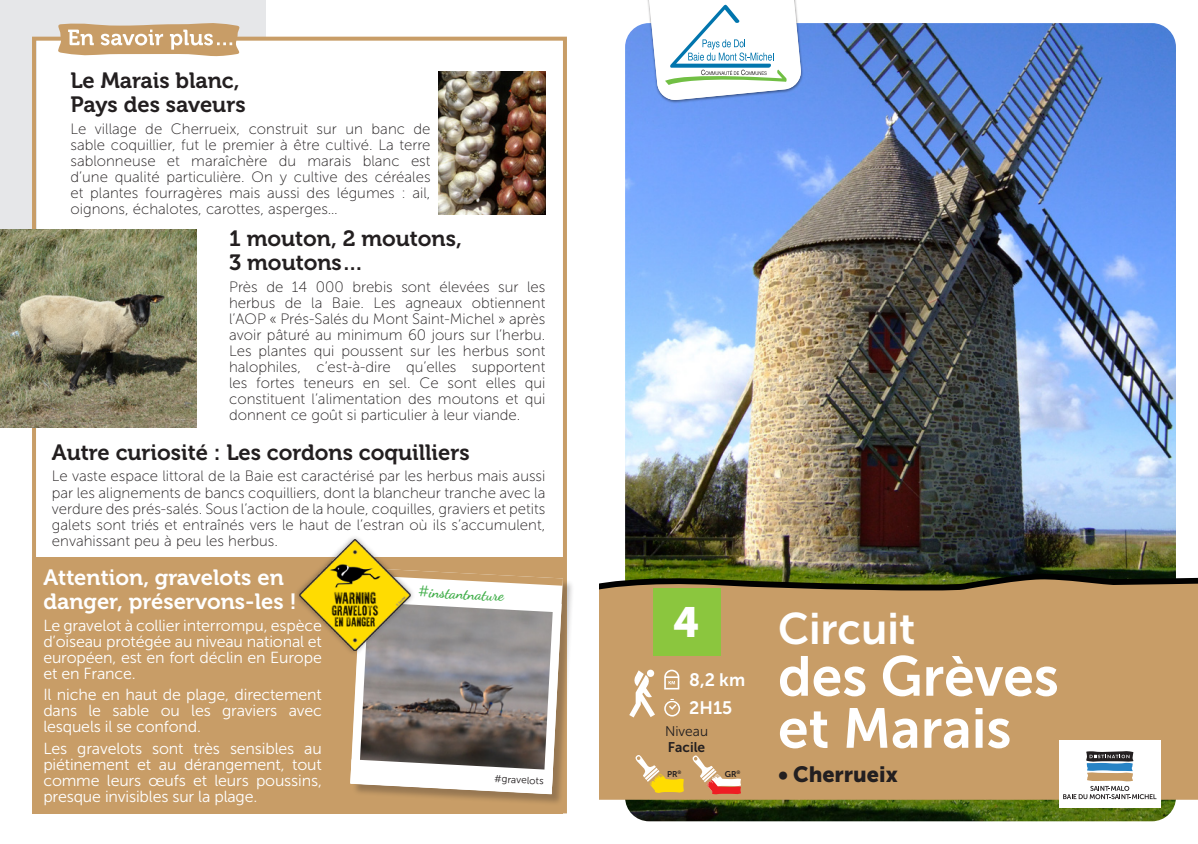
<style>
.page{position:relative;width:1198px;height:844px;background:#fff}
.page>*{position:absolute;margin:0;border:0;box-sizing:border-box;transform-origin:0 0}
.t1{font:56px/52px "Museo Sans 700";color:#fff}
.t2{font:44px "Museo Sans 700";color:#fff}
.t3{font:42px "Museo Sans 900";color:#fff}
.Titre_en_savoir_plus{font:22px/24px "Museo 700";color:#231f20}
.Titre_en_savoir_plus-2{font:22px/24px "Museo 700";color:#fff}
.t4{font:22px "Museo Sans 900";color:#231f20}
.t5{font:18px/27.6px "Museo Sans 700";color:#fff}
.texte{font:16px/16px "Museo Sans 300";letter-spacing:-.01em;color:#fff;text-align:justify}
.t6{font:15.2px "Dancing Script";color:#40ae49}
.texte-2{font:15px/16px "Museo Sans 100";color:#231f20;text-align:justify}
.t7{font:14px "Museo Sans 300";color:#231f20}
.t8{font:14px "Museo Sans 700";color:#231f20}
.t9{font:10.2px "Museo Sans 300";color:#231f20}
.t10{font:8.4px "Museo Sans 700";color:#231f20}
.s1{font-family:"Museo 300"}
</style>
<div class="page">
<div style="left:0;top:0;width:36px;height:262px;background:#e6e7e9"></div>
<div style="left:0;top:0;width:266px;height:38px;background:#e6e7e9"></div>
<img style="left:625px;top:23px;width:550px;height:550px">
<img style="left:625px;top:799px;width:550px;height:22px">
<svg style="left:625px;top:573px;width:572px;height:6px;background:#3e4f13"></svg>
<div style="left:599px;top:579px;width:598px;height:220px;background:#c89d67"></div>
<div style="left:653px;top:588px;width:67px;height:67px;background:#8bc63e"></div>
<svg style="left:629px;top:669px;width:26px;height:48px"></svg>
<svg style="left:664px;top:699px;width:16px;height:17px"></svg>
<svg style="left:55px;top:23px;width:187px;height:34px"></svg>
<svg style="left:664px;top:669px;width:15px;height:20px"></svg>
<img style="left:438px;top:72px;width:107px;height:142px">
<img style="left:0;top:230px;width:196px;height:197px">
<svg style="left:634px;top:754px;width:50px;height:40px;background:#d9b45f"></svg>
<svg style="left:691px;top:755px;width:50px;height:40px"></svg>
<div style="left:32px;top:557px;width:531px;height:256px;background:#c89d67"></div>
<div style="left:352px;top:569px;width:223px;height:237px;background:#231f20;opacity:.3"></div>
<svg style="left:351px;top:589px;width:215px;height:209px;background:#968d88"></svg>
<svg style="left:415px;top:569px;width:148px;height:16px"></svg>
<svg style="left:350px;top:759px;width:203px;height:35px;background:#d5cfc9"></svg>
<div style="left:294px;top:534px;width:121px;height:122px;background:#231f20;opacity:.5"></div>
<img style="left:299px;top:540px;width:111px;height:110px">
<img style="left:644px;top:23px;width:161px;height:82px">
<svg style="left:646px;top:0;width:155px;height:101px"></svg>
<div style="left:1058px;top:740px;width:102px;height:68px;background:#fff"></div>
<svg style="left:1063px;top:751px;width:93px;height:48px"></svg>
<p class="Titre_en_savoir_plus" style="left:70px;top:69px;width:177px">Le Marais blanc,<br>Pays des saveurs</p>
<p class="texte-2" style="left:70px;top:121px;width:361px">Le village de Cherrueix, construit sur un banc de sable coquillier, fut le premier à être cultivé. La terre sablonneuse et maraîchère du marais blanc est d’une qualité particulière. On y cultive des céréales et plantes fourragères mais aussi des légumes : ail, oignons, échalotes, carottes, asperges…</p>
<p class="Titre_en_savoir_plus" style="left:229px;top:227px;width:234px">1 mouton, 2 moutons,<br>3 moutons…</p>
<p class="texte-2" style="left:229px;top:279px;width:318px">Près de 14 000 brebis sont élevées sur les herbus de la Baie. Les agneaux obtiennent l’AOP « Prés-Salés du Mont Saint-Michel » après avoir pâturé au minimum 60 jours sur l’herbu.<br>Les plantes qui poussent sur les herbus sont halophiles, c’est-à-dire qu’elles supportent les fortes teneurs en sel. Ce sont elles qui constituent l’alimentation des moutons et qui donnent ce goût si particulier à leur viande.</p>
<p class="Titre_en_savoir_plus" style="left:52px;top:440px;width:419px">Autre curiosité : Les cordons coquilliers</p>
<p class="texte-2" style="left:52px;top:468px;width:495px">Le vaste espace littoral de la Baie est caractérisé par les herbus mais aussi par les alignements de bancs coquilliers, dont la blancheur tranche avec la verdure des prés-salés. Sous l’action de la houle, coquilles, graviers et petits galets sont triés et entraînés vers le haut de l’estran où ils s’accumulent, envahissant peu à peu les herbus.</p>
<p class="Titre_en_savoir_plus-2" style="left:43px;top:565px;width:255px">Attention, gravelots en danger, préservons-les !</p>
<p class="texte" style="left:43px;top:617px;width:280px">Le gravelot à collier interrompu, espèce d’oiseau protégée au niveau national et européen, est en fort déclin en Europe et en France.</p>
<p class="texte" style="left:43px;top:687px;width:280px">Il niche en haut de plage, directement dans le sable ou les graviers avec lesquels il se confond.</p>
<p class="texte" style="left:43px;top:740px;width:280px">Les gravelots sont très sensibles au piétinement et au dérangement, tout comme leurs œufs et leurs poussins, presque invisibles sur la plage.</p>
<p class="t6" style="left:419px;top:579px;width:87px;rotate:3deg"><span class="s1">#</span>instantnature</p>
<p class="t9" style="left:494px;top:773px;width:51px;rotate:3deg">#gravelots</p>
<p class="t3" style="left:673px;top:598px;width:28px">4</p>
<p class="t2" style="left:778px;top:604px;width:139px">Circuit</p>
<p class="t1" style="left:778px;top:650px;width:282px">des Grèves et Marais</p>
<p class="t4" style="left:778px;top:761px;width:121px">• Cherrueix</p>
<p class="t5" style="left:689px;top:666px;width:57px">8,2 km<br>2H15</p>
<p class="t7" style="left:665px;top:724px;width:45px">Niveau</p>
<p class="t8" style="left:668px;top:739px;width:39px">Facile</p>
<p class="t10" style="left:667px;top:769px;width:16px">PR<sup>®</sup></p>
<p class="t10" style="left:725px;top:769px;width:17px">GR<sup>®</sup></p>
</div>
